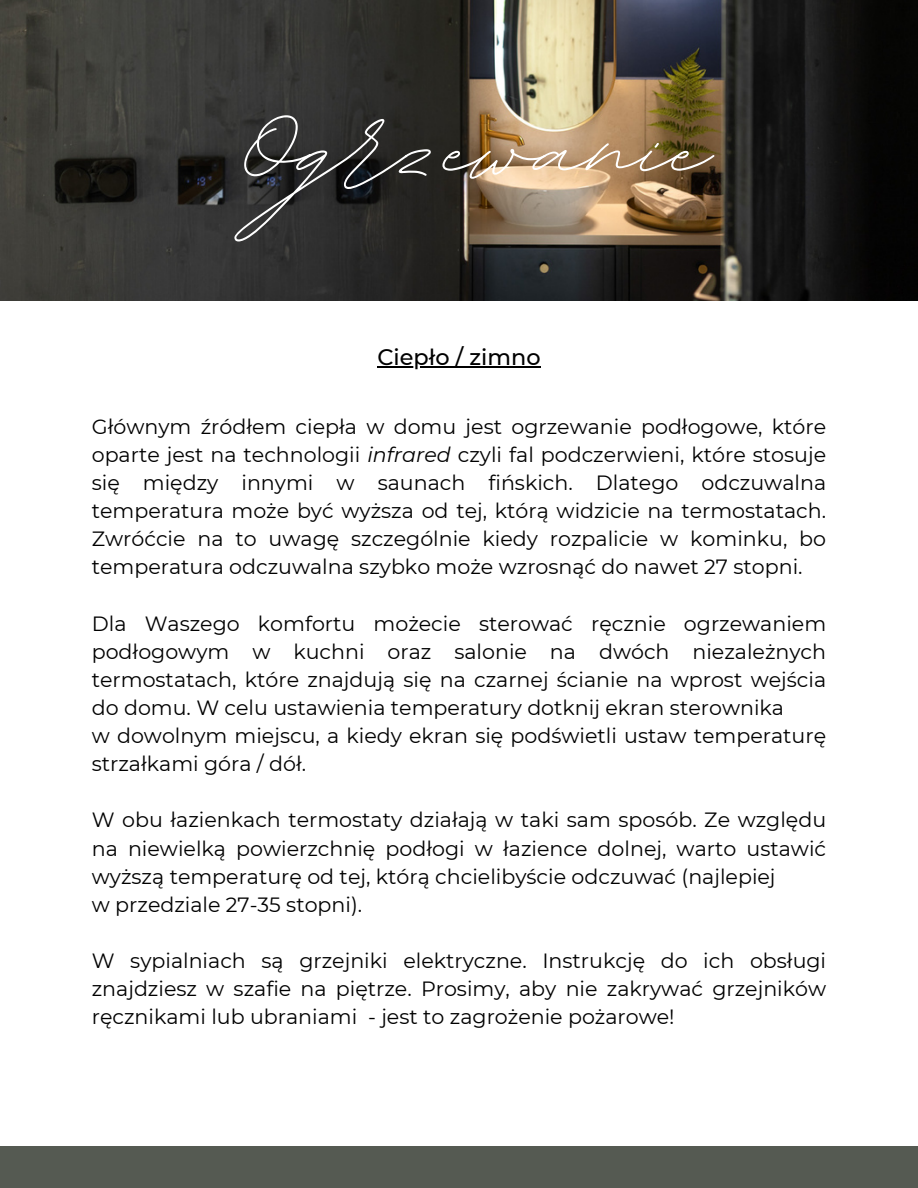
<style>
.page{position:relative;width:918px;height:1188px;background:#fff}
.page>*{position:absolute;margin:0;border:0;box-sizing:border-box;transform-origin:0 0}
.t1{font:174.3px "BD Script";color:#fff}
.t2{font:500 22.35px "Montserrat";color:#000}
.t3{font:20.55px/28.2px "Montserrat";color:#000;text-align:justify}
.s1{font-style:italic}
</style>
<div class="page">
<img style="left:0;top:0;width:918px;height:300px">
<div style="left:0;top:1147px;width:918px;height:41px;background:#555a52"></div>
<hr style="left:377px;top:366px;width:164px;height:1px;background:#000">
<p class="t1" style="left:235px;top:33px;width:475px">Ogrzewanie</p>
<p class="t2" style="left:377px;top:343px;width:165px">Ciepło / zimno</p>
<p class="t3" style="left:92px;top:412px;width:736px">Głównym źródłem ciepła w domu jest ogrzewanie podłogowe, które oparte jest na technologii <span class="s1">infrared</span> czyli fal podczerwieni, które stosuje się między innymi w saunach fińskich. Dlatego odczuwalna temperatura może być wyższa od tej, którą widzicie na termostatach.<br>Zwróćcie na to uwagę szczególnie kiedy rozpalicie w kominku, bo temperatura odczuwalna szybko może wzrosnąć do nawet 27 stopni.</p>
<p class="t3" style="left:92px;top:609px;width:736px">Dla Waszego komfortu możecie sterować ręcznie ogrzewaniem podłogowym w kuchni oraz salonie na dwóch niezależnych termostatach, które znajdują się na czarnej ścianie na wprost wejścia do domu. W celu ustawienia temperatury dotknij ekran sterownika</p>
<p class="t3" style="left:92px;top:722px;width:736px">w dowolnym miejscu, a kiedy ekran się podświetli ustaw temperaturę strzałkami góra / dół.</p>
<p class="t3" style="left:92px;top:806px;width:736px">W obu łazienkach termostaty działają w taki sam sposób. Ze względu na niewielką powierzchnię podłogi w łazience dolnej, warto ustawić wyższą temperaturę od tej, którą chcielibyście odczuwać (najlepiej</p>
<p class="t3" style="left:92px;top:890px;width:272px">w przedziale 27-35 stopni).</p>
<p class="t3" style="left:92px;top:947px;width:736px">W sypialniach są grzejniki elektryczne. Instrukcję do ich obsługi znajdziesz w szafie na piętrze. Prosimy, aby nie zakrywać grzejników ręcznikami lub ubraniami - jest to zagrożenie pożarowe!</p>
</div>
